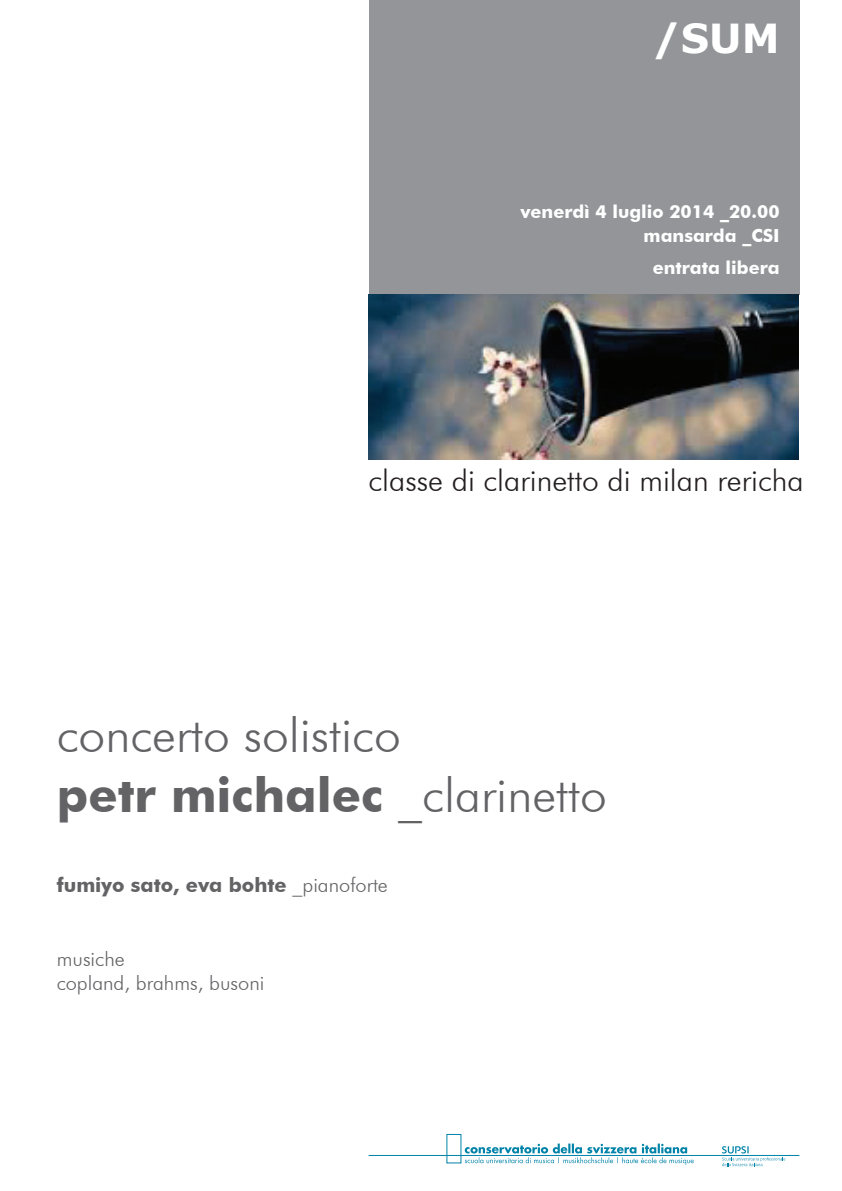
<style>
.page{position:relative;width:842px;height:1191px;background:#fff}
.page>*{position:absolute;margin:0;border:0;box-sizing:border-box;transform-origin:0 0}
.t1{font:300 48px/60px "Futura BT";color:#636366}
.t2{font:700 40px "Verdana";color:#fff}
.t3{font:300 30px "Futura BT";color:#231f20}
.t4{font:700 20px "Futura BT";color:#636366}
.t5{font:300 20px/24px "Futura BT";color:#636366}
.t6{font:700 18px/24px "Futura BT";color:#fff;text-align:right}
.s1{font-weight:700}
.s2{font-weight:300}
</style>
<div class="page">
<div style="left:369px;top:0;width:430px;height:295px;background:#939598"></div>
<svg style="left:368px;top:1134px;width:432px;height:32px"></svg>
<img style="left:369px;top:295px;width:430px;height:165px">
<h2 class="t2" style="left:653px;top:10px;width:128px">/SUM</h2>
<p class="t6" style="left:520px;top:199px;width:261px">venerdì 4 luglio 2014 _20.00 mansarda _CSI</p>
<p class="t6" style="left:653px;top:255px;width:128px">entrata libera</p>
<h3 class="t3" style="left:369px;top:462px;width:436px">classe di clarinetto di milan rericha</h3>
<h1 class="t1" style="left:57px;top:704px;width:552px">concerto solistico<br><span class="s1">petr michalec</span> _clarinetto</h1>
<p class="t4" style="left:57px;top:872px;width:333px">fumiyo sato, eva bohte <span class="s2">_pianoforte</span></p>
<p class="t5" style="left:57px;top:946px;width:209px">musiche<br>copland, brahms, busoni</p>
</div>
